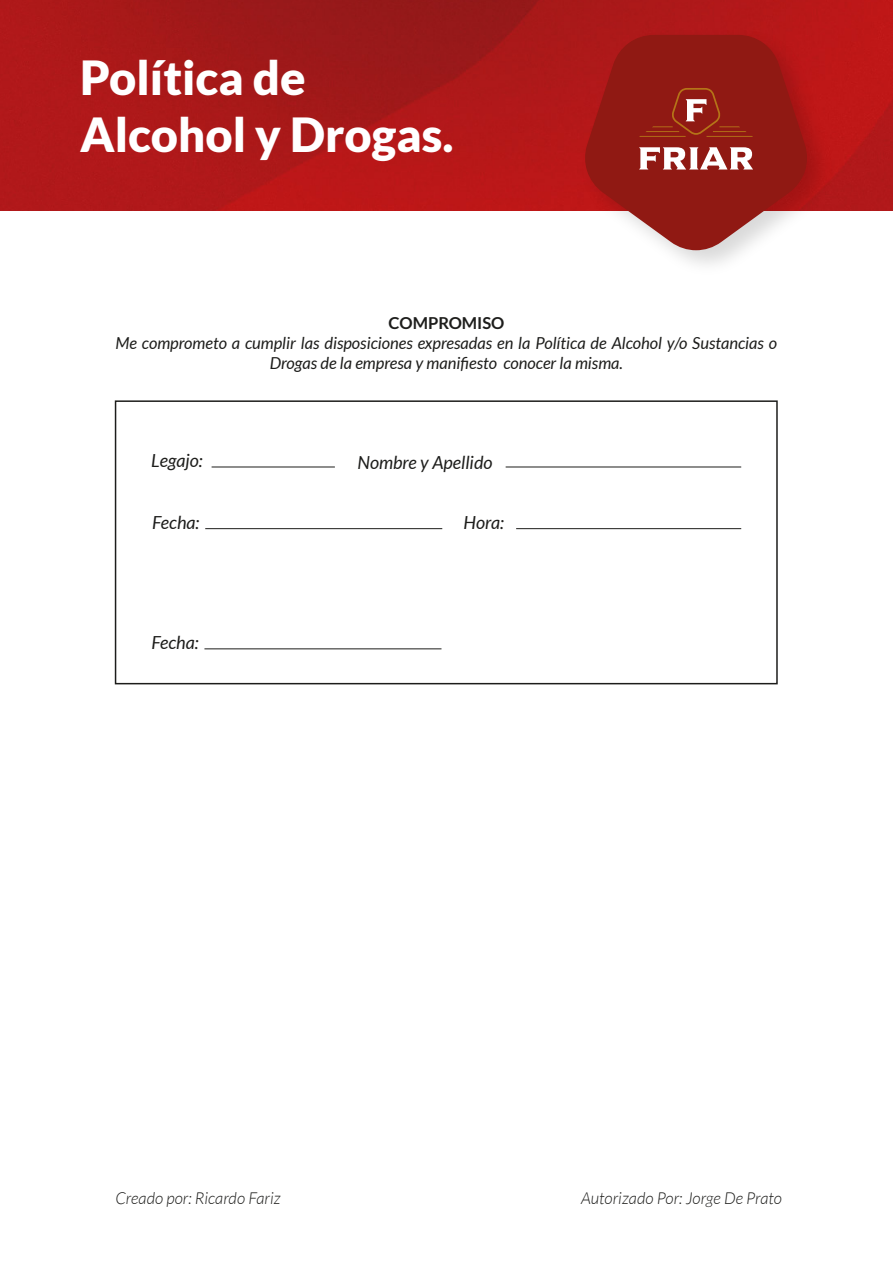
<style>
.page{position:relative;width:893px;height:1263px;background:#fff}
.page>*{position:absolute;margin:0;border:0;box-sizing:border-box;transform-origin:0 0}
.t1{font:900 46.95px/56.4px "Lato";color:#fff}
.t2{font:italic 18px "Lato";color:#1d1d1b}
.t3{font:italic 16.5px/19.8px "Lato";color:#1d1d1b;text-align:center}
.t4{font:italic 300 16.5px "Lato";color:#1d1d1b}
.t5{font:700 16.5px "Lato";color:#1d1d1b}
</style>
<div class="page">
<img style="left:0;top:0;width:893px;height:211px">
<img style="left:573px;top:23px;width:267px;height:242px">
<svg style="left:584px;top:35px;width:224px;height:215px;background:#a33733"></svg>
<svg style="left:639px;top:147px;width:114px;height:23px"></svg>
<svg style="left:639px;top:88px;width:114px;height:49px;background:#972a1d"></svg>
<div style="left:115px;top:400px;width:663px;height:284px;border:2px solid #1d1d1b"></div>
<hr style="left:204px;top:648px;width:237px;height:1px;background:#1d1d1b">
<hr style="left:205px;top:528px;width:237px;height:1px;background:#1d1d1b">
<hr style="left:516px;top:528px;width:225px;height:1px;background:#1d1d1b">
<hr style="left:506px;top:467px;width:235px;height:1px;background:#1d1d1b">
<hr style="left:212px;top:467px;width:123px;height:1px;background:#1d1d1b">
<h1 class="t1" style="left:80px;top:49px;width:375px">Política de<br>Alcohol y Drogas.</h1>
<p class="t5" style="left:388px;top:314px;width:118px">COMPROMISO</p>
<p class="t3" style="left:116px;top:334px;width:663px">Me comprometo a cumplir las disposiciones expresadas en la Política de Alcohol y/o Sustancias o<br>Drogas de la empresa y manifiesto conocer la misma.</p>
<p class="t2" style="left:151px;top:450px;width:53px">Legajo:</p>
<p class="t2" style="left:357px;top:452px;width:137px">Nombre y Apellido</p>
<p class="t2" style="left:152px;top:512px;width:49px">Fecha:</p>
<p class="t2" style="left:464px;top:512px;width:42px">Hora:</p>
<p class="t2" style="left:151px;top:632px;width:49px">Fecha:</p>
<p class="t4" style="left:116px;top:1189px;width:167px">Creado por: Ricardo Fariz</p>
<p class="t4" style="left:581px;top:1189px;width:203px">Autorizado Por: Jorge De Prato</p>
</div>
